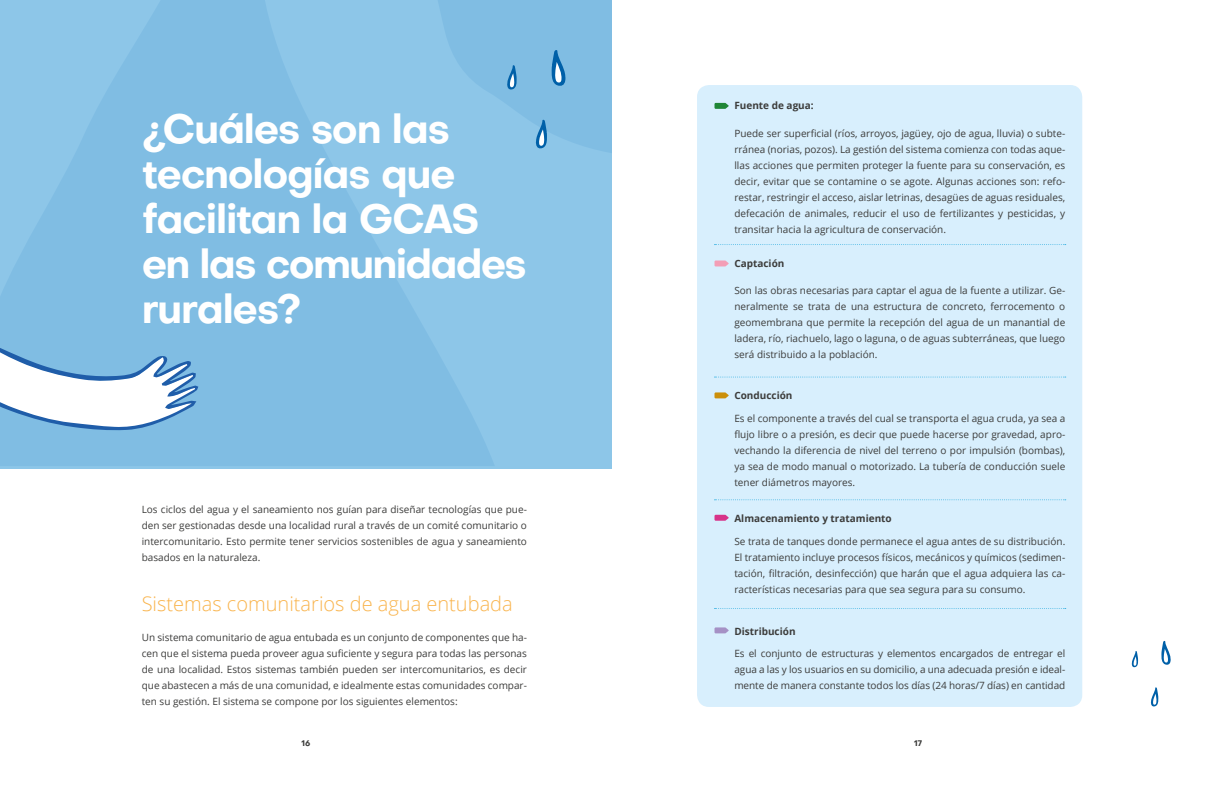
<style>
.page{position:relative;width:1224px;height:792px;background:#fff}
.page>*{position:absolute;margin:0;border:0;box-sizing:border-box;transform-origin:0 0}
.t1{font:700 40px/45px "Objectivity";letter-spacing:-.035em;color:#fff}
.t2{font:300 20px "Open Sans";color:#f9b44d}
.t3{font:10px/16px "Open Sans";color:#3c3c3b;text-align:justify}
.t4{font:700 10px "Open Sans";color:#3c3c3b}
.t5{font:700 8px "Objectivity";color:#3c3c3b}
</style>
<div class="page">
<div style="left:697px;top:85px;width:385px;height:622px;background:#d8effd;border-radius:12px"></div>
<svg style="left:715px;top:103px;width:14px;height:6px"></svg>
<svg style="left:715px;top:261px;width:14px;height:5px"></svg>
<svg style="left:715px;top:392px;width:14px;height:6px"></svg>
<svg style="left:715px;top:627px;width:14px;height:6px"></svg>
<svg style="left:715px;top:515px;width:14px;height:6px"></svg>
<svg style="left:715px;top:244px;width:351px;height:1px"></svg>
<svg style="left:715px;top:377px;width:351px;height:1px"></svg>
<svg style="left:715px;top:499px;width:351px;height:1px"></svg>
<svg style="left:715px;top:608px;width:351px;height:1px"></svg>
<div style="left:0;top:0;width:612px;height:468px;background:#8dc6e8"></div>
<svg style="left:0;top:0;width:494px;height:466px;fill:#80bde3"></svg>
<svg style="left:435px;top:0;width:177px;height:153px"></svg>
<svg style="left:0;top:337px;width:198px;height:94px"></svg>
<svg style="left:1161px;top:641px;width:10px;height:24px"></svg>
<svg style="left:1132px;top:651px;width:6px;height:17px"></svg>
<svg style="left:1151px;top:687px;width:8px;height:20px"></svg>
<h1 class="t1" style="left:142px;top:106px;width:387px">¿Cuáles son las tecnologías que facilitan la GCAS en las comunidades rurales?</h1>
<p class="t3" style="left:142px;top:501px;width:387px">Los ciclos del agua y el saneamiento nos guían para diseñar tecnologías que pue&shy;den ser gestionadas desde una localidad rural a través de un comité comunitario o intercomunitario. Esto permite tener servicios sostenibles de agua y saneamiento basados en la naturaleza.</p>
<h2 class="t2" style="left:142px;top:590px;width:373px">Sistemas comunitarios de agua entubada</h2>
<p class="t3" style="left:142px;top:629px;width:387px">Un sistema comunitario de agua entubada es un conjunto de componentes que ha&shy;cen que el sistema pueda proveer agua suficiente y segura para todas las personas de una localidad. Estos sistemas también pueden ser intercomunitarios, es decir que abastecen a más de una comunidad, e idealmente estas comunidades compar&shy;ten su gestión. El sistema se compone por los siguientes elementos:</p>
<p class="t4" style="left:734px;top:98px;width:81px">Fuente de agua:</p>
<p class="t3" style="left:734px;top:125px;width:332px">Puede ser superficial (ríos, arroyos, jagüey, ojo de agua, lluvia) o subte&shy;rránea (norias, pozos). La gestión del sistema comienza con todas aque&shy;llas acciones que permiten proteger la fuente para su conservación, es decir, evitar que se contamine o se agote. Algunas acciones son: refo&shy;restar, restringir el acceso, aislar letrinas, desagües de aguas residuales, defecación de animales, reducir el uso de fertilizantes y pesticidas, y transitar hacia la agricultura de conservación.</p>
<p class="t4" style="left:734px;top:256px;width:52px">Captación</p>
<p class="t3" style="left:734px;top:282px;width:332px">Son las obras necesarias para captar el agua de la fuente a utilizar. Ge&shy;neralmente se trata de una estructura de concreto, ferrocemento o geomembrana que permite la recepción del agua de un manantial de ladera, río, riachuelo, lago o laguna, o de aguas subterráneas, que luego será distribuido a la población.</p>
<p class="t4" style="left:734px;top:389px;width:60px">Conducción</p>
<p class="t3" style="left:734px;top:410px;width:332px">Es el componente a través del cual se transporta el agua cruda, ya sea a flujo libre o a presión, es decir que puede hacerse por gravedad, apro&shy;vechando la diferencia de nivel del terreno o por impulsión (bombas), ya sea de modo manual o motorizado. La tubería de conducción suele tener diámetros mayores.</p>
<p class="t4" style="left:734px;top:512px;width:159px">Almacenamiento y tratamiento</p>
<p class="t3" style="left:734px;top:533px;width:332px">Se trata de tanques donde permanece el agua antes de su distribución.<br>El tratamiento incluye procesos físicos, mecánicos y químicos (sedimen&shy;tación, filtración, desinfección) que harán que el agua adquiera las ca&shy;racterísticas necesarias para que sea segura para su consumo.</p>
<p class="t4" style="left:734px;top:624px;width:63px">Distribución</p>
<p class="t3" style="left:734px;top:645px;width:332px">Es el conjunto de estructuras y elementos encargados de entregar el agua a las y los usuarios en su domicilio, a una adecuada presión e ideal&shy;mente de manera constante todos los días (24 horas/7 días) en cantidad</p>
<p class="t5" style="left:302px;top:738px;width:10px">16</p>
<p class="t5" style="left:914px;top:738px;width:9px">17</p>
</div>
